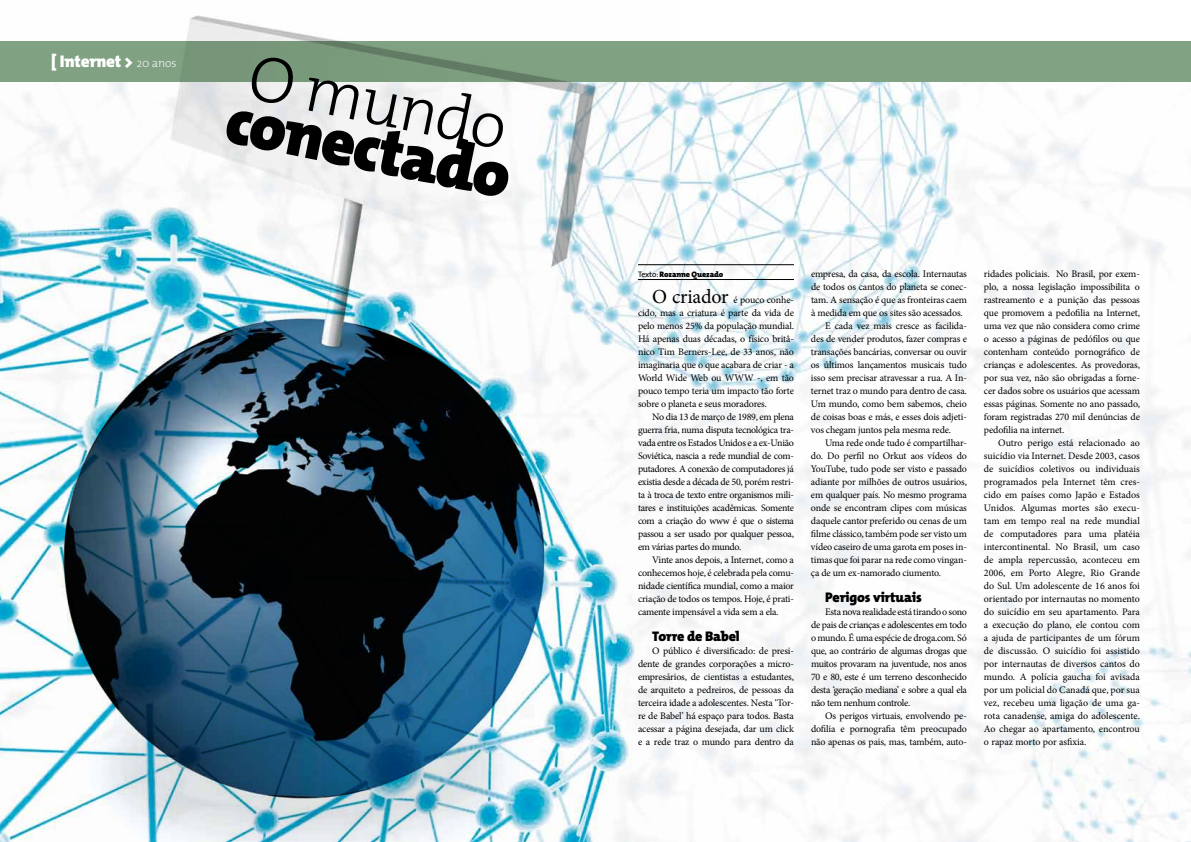
<style>
.page{position:relative;width:1191px;height:842px;background:#fff}
.page>*{position:absolute;margin:0;border:0;box-sizing:border-box;transform-origin:0 0}
.t1{font:800 66px "T Mix";color:#000}
.t2{font:300 66px "T Mix";color:#000}
.t3{font:800 17px "T Mix";letter-spacing:-.015em;color:#fff}
.t4{font:800 14px "T Mix";letter-spacing:-.015em;color:#000}
.t5{font:10px/13px "Minion Pro";letter-spacing:-.015em;color:#000;text-align:justify}
.t6{font:800 8px "T Mix";letter-spacing:-.015em;color:#000}
.s1{font-weight:200;font-size:12px}
.s2{font-weight:400}
.s3{font-size:20px}
</style>
<div class="page">
<img style="left:678px;top:82px;width:513px;height:760px">
<div style="left:0;top:41px;width:1191px;height:41px;background:#81a283"></div>
<hr style="left:638px;top:264px;width:156px;height:1px;background:#000">
<hr style="left:638px;top:279px;width:156px;height:1px;background:#000">
<img style="left:0;top:15px;width:678px;height:827px">
<h2 class="t3" style="left:51px;top:47px;width:127px">[ Internet &gt; <span class="s1">20 anos</span></h2>
<h1 class="t2" style="left:261px;top:21px;width:275px;rotate:12deg">O mundo</h1>
<h1 class="t1" style="left:239px;top:64px;width:291px;rotate:12deg">conectado</h1>
<p class="t6" style="left:638px;top:267px;width:87px"><span class="s2">Texto:</span> Rozanne Quezado</p>
<p class="t5" style="left:638px;top:293px;width:157px;text-indent:14px"><span class="s3">O criador</span> é pouco conhe&shy;cido, mas a criatura é parte da vida de pelo menos 25% da população mundial.<br>Há apenas duas décadas, o físico britâ&shy;nico Tim Berners-Lee, de 33 anos, não imaginaria que o que acabara de criar - a World Wide Web ou WWW -, em tão pouco tempo teria um impacto tão forte sobre o planeta e seus moradores.</p>
<p class="t5" style="left:638px;top:410px;width:157px;text-indent:14px">No dia 13 de março de 1989, em plena guerra fria, numa disputa tecnológica tra&shy;vada entre os Estados Unidos e a ex-União Soviética, nascia a rede mundial de com&shy;putadores. A conexão de computadores já existia desde a década de 50, porém restri&shy;ta à troca de texto entre organismos mili&shy;tares e instituições acadêmicas. Somente com a criação do www é que o sistema passou a ser usado por qualquer pessoa, em várias partes do mundo.</p>
<p class="t5" style="left:638px;top:553px;width:157px;text-indent:14px">Vinte anos depois, a Internet, como a conhecemos hoje, é celebrada pela comu&shy;nidade científica mundial, como a maior criação de todos os tempos. Hoje, é prati&shy;camente impensável a vida sem a ela.</p>
<h3 class="t4" style="left:652px;top:624px;width:89px">Torre de Babel</h3>
<p class="t5" style="left:638px;top:644px;width:157px;text-indent:14px">O público é diversificado: de presi&shy;dente de grandes corporações a micro&shy;empresários, de cientistas a estudantes, de arquiteto a pedreiros, de pessoas da terceira idade a adolescentes. Nesta ‘Tor&shy;re de Babel’ há espaço para todos. Basta acessar a página desejada, dar um click e a rede traz o mundo para dentro da</p>
<p class="t5" style="left:811px;top:267px;width:157px">empresa, da casa, da escola. Internautas</p>
<p class="t5" style="left:811px;top:280px;width:157px">de todos os cantos do planeta se conec-</p>
<p class="t5" style="left:811px;top:293px;width:157px">tam. A sensação é que as fronteiras caem</p>
<p class="t5" style="left:811px;top:306px;width:153px">à medida em que os sites são acessados.</p>
<p class="t5" style="left:825px;top:319px;width:143px">E cada vez mais cresce as facilida-</p>
<p class="t5" style="left:811px;top:332px;width:157px">des de vender produtos, fazer compras e</p>
<p class="t5" style="left:811px;top:345px;width:157px">transações bancárias, conversar ou ouvir</p>
<p class="t5" style="left:811px;top:358px;width:157px">os últimos lançamentos musicais tudo</p>
<p class="t5" style="left:811px;top:371px;width:157px">isso sem precisar atravessar a rua. A In-</p>
<p class="t5" style="left:811px;top:384px;width:157px">ternet traz o mundo para dentro de casa.</p>
<p class="t5" style="left:811px;top:397px;width:157px">Um mundo, como bem sabemos, cheio</p>
<p class="t5" style="left:811px;top:410px;width:157px">de coisas boas e más, e esses dois adjeti-</p>
<p class="t5" style="left:811px;top:423px;width:142px">vos chegam juntos pela mesma rede.</p>
<p class="t5" style="left:825px;top:436px;width:143px">Uma rede onde tudo é compartilhar-</p>
<p class="t5" style="left:811px;top:449px;width:157px">do. Do perfil no Orkut aos vídeos do</p>
<p class="t5" style="left:811px;top:462px;width:157px">YouTube, tudo pode ser visto e passado</p>
<p class="t5" style="left:811px;top:475px;width:157px">adiante por milhões de outros usuários,</p>
<p class="t5" style="left:811px;top:488px;width:157px">em qualquer país. No mesmo programa</p>
<p class="t5" style="left:811px;top:501px;width:157px">onde se encontram clipes com músicas</p>
<p class="t5" style="left:811px;top:514px;width:157px">daquele cantor preferido ou cenas de um</p>
<p class="t5" style="left:811px;top:527px;width:157px">filme clássico, também pode ser visto um</p>
<p class="t5" style="left:811px;top:540px;width:157px">vídeo caseiro de uma garota em poses in-</p>
<p class="t5" style="left:811px;top:553px;width:157px">timas que foi parar na rede como vingan-</p>
<p class="t5" style="left:811px;top:566px;width:132px">ça de um ex-namorado ciumento.</p>
<h3 class="t4" style="left:825px;top:585px;width:98px">Perigos virtuais</h3>
<p class="t5" style="left:811px;top:605px;width:157px;text-indent:14px">Esta nova realidade está tirando o sono de pais de crianças e adolescentes em todo o mundo. É uma espécie de droga.com. Só que, ao contrário de algumas drogas que muitos provaram na juventude, nos anos 70 e 80, este é um terreno desconhecido desta ‘geração mediana’ e sobre a qual ela não tem nenhum controle.</p>
<p class="t5" style="left:811px;top:709px;width:157px;text-indent:14px">Os perigos virtuais, envolvendo pe&shy;dofilia e pornografia têm preocupado não apenas os pais, mas, também, auto-</p>
<p class="t5" style="left:984px;top:267px;width:157px">ridades policiais. No Brasil, por exem&shy;plo, a nossa legislação impossibilita o rastreamento e a punição das pessoas que promovem a pedofilia na Internet, uma vez que não considera como crime o acesso a páginas de pedófilos ou que contenham conteúdo pornográfico de crianças e adolescentes. As provedoras, por sua vez, não são obrigadas a forne&shy;cer dados sobre os usuários que acessam essas páginas. Somente no ano passado, foram registradas 270 mil denúncias de pedofilia na internet.</p>
<p class="t5" style="left:984px;top:436px;width:157px;text-indent:14px">Outro perigo está relacionado ao suicídio via Internet. Desde 2003, casos de suicídios coletivos ou individuais programados pela Internet têm cres&shy;cido em países como Japão e Estados Unidos. Algumas mortes são execu&shy;tam em tempo real na rede mundial de computadores para uma platéia intercontinental. No Brasil, um caso de ampla repercussão, aconteceu em 2006, em Porto Alegre, Rio Grande do Sul. Um adolescente de 16 anos foi orientado por internautas no momento do suicídio em seu apartamento. Para a execução do plano, ele contou com a ajuda de participantes de um fórum de discussão. O suicídio foi assistido por internautas de diversos cantos do mundo. A polícia gaucha foi avisada por um policial do Canadá que, por sua vez, recebeu uma ligação de uma ga&shy;rota canadense, amiga do adolescente.<br>Ao chegar ao apartamento, encontrou o rapaz morto por asfixia.</p>
</div>
